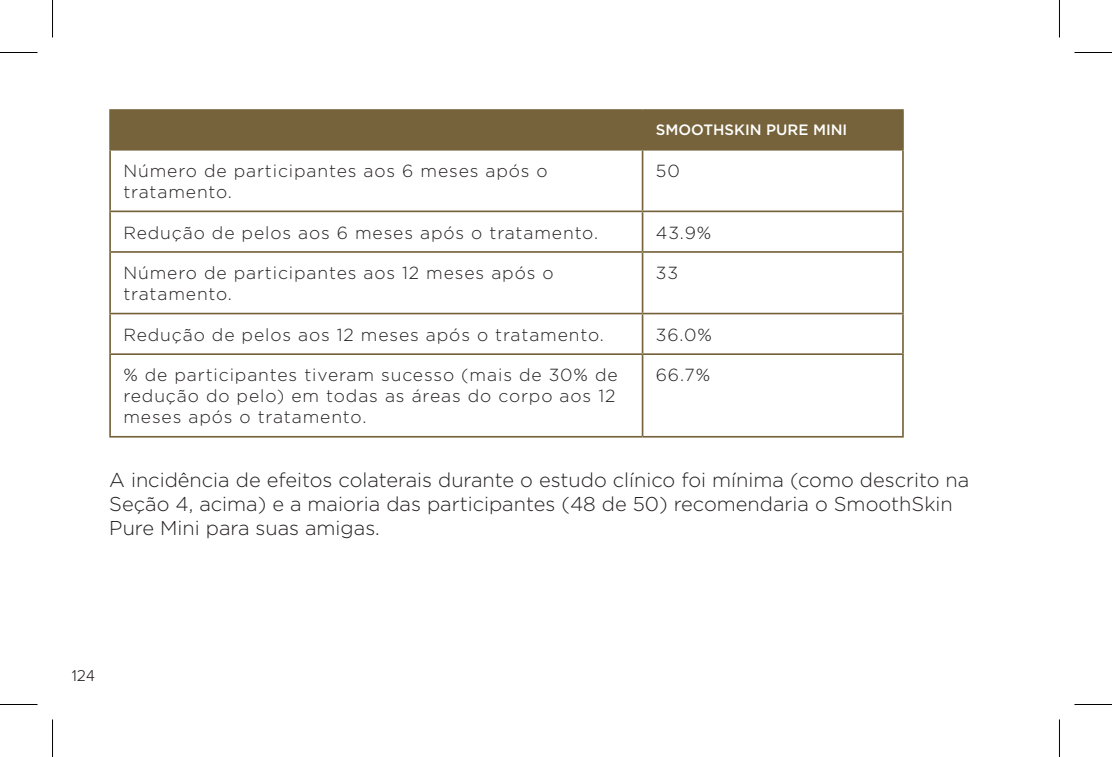
<style>
.page{position:relative;width:1112px;height:757px;background:#fff}
.page>*{position:absolute;margin:0;border:0;box-sizing:border-box;transform-origin:0 0}
.Body_copy{font:300 20px/24px "Gotham";color:#231f20}
.Chart_copy{font:300 17.5px/21px "Gotham";letter-spacing:.05em;color:#231f20}
.t1{font:300 16.25px "Proxima Nova";color:#231f20}
.Chart_copy-2{font:500 15px "Gotham";color:#fff}
</style>
<div class="page">
<div style="left:111px;top:111px;width:791px;height:38px;background:#76633b"></div>
<hr style="left:109px;top:151px;width:2px;height:60px;background:#76633b">
<hr style="left:641px;top:151px;width:2px;height:60px;background:#76633b">
<hr style="left:902px;top:151px;width:1px;height:60px;background:#76633b">
<hr style="left:109px;top:211px;width:533px;height:1px;background:#76633b">
<hr style="left:109px;top:212px;width:2px;height:39px;background:#76633b">
<hr style="left:642px;top:211px;width:261px;height:1px;background:#76633b">
<hr style="left:641px;top:212px;width:2px;height:39px;background:#76633b">
<hr style="left:902px;top:212px;width:1px;height:39px;background:#76633b">
<hr style="left:109px;top:251px;width:533px;height:2px;background:#76633b">
<hr style="left:109px;top:253px;width:2px;height:60px;background:#76633b">
<hr style="left:642px;top:251px;width:261px;height:2px;background:#76633b">
<hr style="left:641px;top:253px;width:2px;height:60px;background:#76633b">
<hr style="left:902px;top:253px;width:1px;height:60px;background:#76633b">
<hr style="left:109px;top:313px;width:533px;height:1px;background:#76633b">
<hr style="left:109px;top:314px;width:2px;height:39px;background:#76633b">
<hr style="left:642px;top:313px;width:261px;height:1px;background:#76633b">
<hr style="left:641px;top:314px;width:2px;height:39px;background:#76633b">
<hr style="left:902px;top:314px;width:1px;height:39px;background:#76633b">
<hr style="left:109px;top:353px;width:533px;height:2px;background:#76633b">
<hr style="left:109px;top:355px;width:2px;height:81px;background:#76633b">
<hr style="left:642px;top:353px;width:261px;height:2px;background:#76633b">
<hr style="left:641px;top:355px;width:2px;height:81px;background:#76633b">
<hr style="left:902px;top:355px;width:1px;height:81px;background:#76633b">
<hr style="left:109px;top:436px;width:533px;height:2px;background:#76633b">
<hr style="left:642px;top:436px;width:261px;height:2px;background:#76633b">
<hr style="left:109px;top:109px;width:533px;height:2px;background:#76633b">
<hr style="left:109px;top:111px;width:2px;height:38px;background:#76633b">
<hr style="left:642px;top:109px;width:261px;height:2px;background:#76633b">
<hr style="left:641px;top:111px;width:2px;height:38px;background:#76633b">
<hr style="left:902px;top:111px;width:1px;height:38px;background:#76633b">
<hr style="left:109px;top:149px;width:533px;height:2px;background:#76633b">
<hr style="left:642px;top:149px;width:261px;height:2px;background:#76633b">
<hr style="left:0;top:52px;width:38px;height:1px;background:#000">
<hr style="left:1074px;top:52px;width:37px;height:1px;background:#000">
<hr style="left:0;top:704px;width:38px;height:1px;background:#000">
<hr style="left:1074px;top:704px;width:37px;height:1px;background:#000">
<hr style="left:52px;top:0;width:1px;height:37px;background:#000">
<hr style="left:52px;top:719px;width:1px;height:38px;background:#000">
<hr style="left:1058px;top:0;width:1px;height:37px;background:#000">
<hr style="left:1058px;top:719px;width:1px;height:38px;background:#000">
<p class="Chart_copy-2" style="left:655px;top:120px;width:193px">SMOOTHSKIN PURE MINI</p>
<p class="Chart_copy" style="left:123px;top:160px;width:426px">Número de participantes aos 6 meses após o tratamento.</p>
<p class="Chart_copy" style="left:655px;top:160px;width:25px">50</p>
<p class="Chart_copy" style="left:123px;top:221px;width:476px">Redução de pelos aos 6 meses após o tratamento.</p>
<p class="Chart_copy" style="left:655px;top:221px;width:57px">43.9%</p>
<p class="Chart_copy" style="left:123px;top:262px;width:432px">Número de participantes aos 12 meses após o tratamento.</p>
<p class="Chart_copy" style="left:655px;top:262px;width:24px">33</p>
<p class="Chart_copy" style="left:123px;top:324px;width:482px">Redução de pelos aos 12 meses após o tratamento.</p>
<p class="Chart_copy" style="left:655px;top:324px;width:57px">36.0%</p>
<p class="Chart_copy" style="left:123px;top:364px;width:495px">% de participantes tiveram sucesso (mais de 30% de redução do pelo) em todas as áreas do corpo aos 12 meses após o tratamento.</p>
<p class="Chart_copy" style="left:655px;top:364px;width:56px">66.7%</p>
<p class="Body_copy" style="left:109px;top:467px;width:861px">A incidência de efeitos colaterais durante o estudo clínico foi mínima (como descrito na<br>Seção 4, acima) e a maioria das participantes (48 de 50) recomendaria o SmoothSkin<br>Pure Mini para suas amigas.</p>
<p class="t1" style="left:72px;top:663px;width:25px">124</p>
</div>
